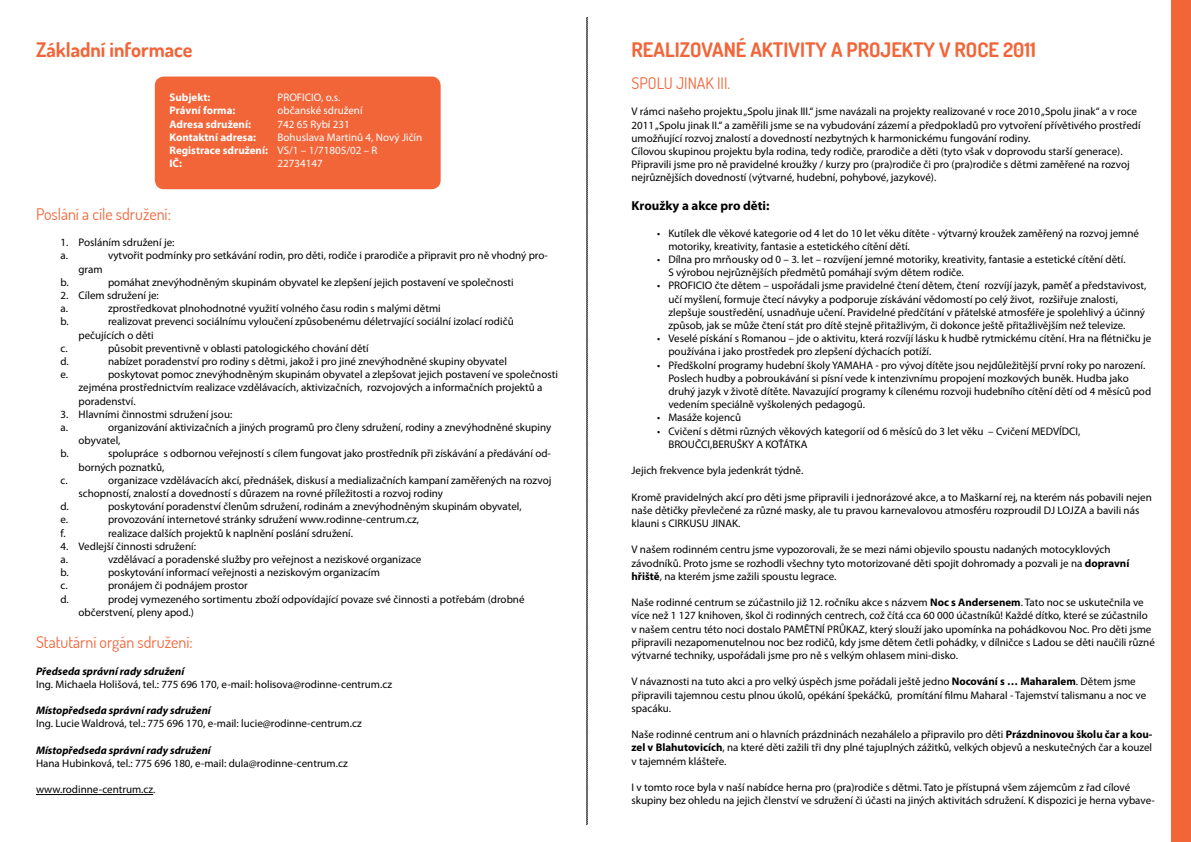
<style>
.page{position:relative;width:1191px;height:842px;background:#fff}
.page>*{position:absolute;margin:0;border:0;box-sizing:border-box;transform-origin:0 0}
.t1{font:700 20px "Dosis";color:#f26539}
.t2{font:16px "Dosis";color:#f26539}
.t3{font:700 13px "Myriad Pro";color:#000}
.t4{font:11px/13.2px "Myriad Pro";color:#000}
.t5{font:11px/13.2px "Myriad Pro";color:#fff}
.t6{font:italic 700 11px "Myriad Pro";color:#000}
.t7{font:700 11px "Myriad Pro";color:#fff}
.s1{font-weight:700}
</style>
<div class="page">
<hr style="left:36px;top:794px;width:117px;height:1px;background:#000">
<div style="left:1171px;top:0;width:20px;height:842px;background:#f26539"></div>
<svg style="left:586px;top:17px;width:1px;height:808px"></svg>
<div style="left:155px;top:77px;width:286px;height:112px;background:#f26539;border-radius:9px"></div>
<h1 class="t1" style="left:36px;top:36px;width:158px">Základní informace</h1>
<p class="t7" style="left:169px;top:90px;width:42px">Subjekt:</p>
<p class="t5" style="left:277px;top:91px;width:64px">PROFICIO, o.s.</p>
<p class="t7" style="left:169px;top:103px;width:67px">Právní forma:</p>
<p class="t5" style="left:277px;top:104px;width:87px">občanské sdružení</p>
<p class="t7" style="left:169px;top:117px;width:83px">Adresa sdružení:</p>
<p class="t5" style="left:277px;top:117px;width:74px">742 65 Rybí 231</p>
<p class="t7" style="left:169px;top:130px;width:88px">Kontaktní adresa:</p>
<p class="t5" style="left:169px;top:130px;width:254px;text-indent:108px">Bohuslava Martinů 4, Nový Jičín<br><span class="s1">Registrace sdružení:</span> VS/1 – 1/71805/02 – R<br><span class="s1">IČ:</span></p>
<p class="t5" style="left:277px;top:157px;width:47px">22734147</p>
<h2 class="t2" style="left:36px;top:203px;width:136px">Poslání a cíle sdružení:</h2>
<p class="t4" style="left:61px;top:236px;width:115px">1. Posláním sdružení je: a.</p>
<p class="t4" style="left:108px;top:249px;width:441px">vytvořit podmínky pro setkávání rodin, pro děti, rodiče i prarodiče a připravit pro ně vhodný pro-</p>
<p class="t4" style="left:79px;top:262px;width:26px">gram</p>
<p class="t4" style="left:61px;top:275px;width:10px">b.</p>
<p class="t4" style="left:108px;top:275px;width:407px">pomáhat znevýhodněným skupinám obyvatel ke zlepšení jejich postavení ve společnosti</p>
<p class="t4" style="left:61px;top:288px;width:100px">2. Cílem sdružení je: a.</p>
<p class="t4" style="left:108px;top:302px;width:334px">zprostředkovat plnohodnotné využití volného času rodin s malými dětmi</p>
<p class="t4" style="left:61px;top:315px;width:10px">b.</p>
<p class="t4" style="left:79px;top:315px;width:437px;text-indent:29px">realizovat prevenci sociálnímu vyloučení způsobenému déletrvající sociální izolací rodičů pečujících o děti</p>
<p class="t4" style="left:61px;top:341px;width:9px">c.</p>
<p class="t4" style="left:108px;top:341px;width:262px">působit preventivně v oblasti patologického chování dětí</p>
<p class="t4" style="left:61px;top:354px;width:10px">d.</p>
<p class="t4" style="left:108px;top:354px;width:400px">nabízet poradenství pro rodiny s dětmi, jakož i pro jiné znevýhodněné skupiny obyvatel</p>
<p class="t4" style="left:61px;top:368px;width:9px">e.</p>
<p class="t4" style="left:79px;top:368px;width:481px;text-indent:29px">poskytovat pomoc znevýhodněným skupinám obyvatel a zlepšovat jejich postavení ve společnosti zejména prostřednictvím realizace vzdělávacích, aktivizačních, rozvojových a informačních projektů a poradenství.</p>
<p class="t4" style="left:61px;top:407px;width:173px">3. Hlavními činnostmi sdružení jsou: a.</p>
<p class="t4" style="left:79px;top:420px;width:474px;text-indent:29px">organizování aktivizačních a jiných programů pro členy sdružení, rodiny a znevýhodněné skupiny obyvatel,</p>
<p class="t4" style="left:61px;top:447px;width:10px">b.</p>
<p class="t4" style="left:79px;top:447px;width:474px;text-indent:29px">spolupráce s odbornou veřejností s cílem fungovat jako prostředník při získávání a předávání od&shy;borných poznatků,</p>
<p class="t4" style="left:61px;top:473px;width:9px">c.</p>
<p class="t4" style="left:79px;top:473px;width:474px;text-indent:29px">organizace vzdělávacích akcí, přednášek, diskusí a medializačních kampaní zaměřených na rozvoj schopností, znalostí a dovedností s důrazem na rovné příležitosti a rozvoj rodiny</p>
<p class="t4" style="left:61px;top:500px;width:10px">d.</p>
<p class="t4" style="left:108px;top:500px;width:415px">poskytování poradenství členům sdružení, rodinám a znevýhodněným skupinám obyvatel,</p>
<p class="t4" style="left:61px;top:513px;width:9px">e.</p>
<p class="t4" style="left:108px;top:513px;width:313px">provozování internetové stránky sdružení www.rodinne-centrum.cz,</p>
<p class="t4" style="left:61px;top:526px;width:7px">f.</p>
<p class="t4" style="left:108px;top:526px;width:247px">realizace dalších projektů k naplnění poslání sdružení.</p>
<p class="t4" style="left:61px;top:539px;width:137px">4. Vedlejší činnosti sdružení: a.</p>
<p class="t4" style="left:108px;top:552px;width:315px">vzdělávací a poradenské služby pro veřejnost a neziskové organizace</p>
<p class="t4" style="left:61px;top:566px;width:10px">b.</p>
<p class="t4" style="left:108px;top:566px;width:273px">poskytování informací veřejnosti a neziskovým organizacím</p>
<p class="t4" style="left:61px;top:579px;width:9px">c.</p>
<p class="t4" style="left:108px;top:579px;width:141px">pronájem či podnájem prostor</p>
<p class="t4" style="left:61px;top:592px;width:10px">d.</p>
<p class="t4" style="left:79px;top:592px;width:447px;text-indent:29px">prodej vymezeného sortimentu zboží odpovídající povaze své činnosti a potřebám (drobné občerstvení, pleny apod.)</p>
<h2 class="t2" style="left:36px;top:632px;width:158px">Statutární orgán sdružení:</h2>
<p class="t6" style="left:36px;top:664px;width:150px">Předseda správní rady sdružení</p>
<p class="t4" style="left:36px;top:677px;width:357px">Ing. Michaela Holišová, tel.: 775 696 170, e-mail: holisova@rodinne-centrum.cz</p>
<p class="t6" style="left:36px;top:703px;width:176px">Místopředseda správní rady sdružení</p>
<p class="t4" style="left:36px;top:717px;width:327px">Ing. Lucie Waldrová, tel.: 775 696 170, e-mail: lucie@rodinne-centrum.cz</p>
<p class="t6" style="left:36px;top:743px;width:176px">Místopředseda správní rady sdružení</p>
<p class="t4" style="left:36px;top:756px;width:313px">Hana Hubinková, tel.: 775 696 180, e-mail: dula@rodinne-centrum.cz</p>
<p class="t4" style="left:36px;top:783px;width:121px">www.rodinne-centrum.cz.</p>
<h1 class="t1" style="left:631px;top:36px;width:406px">REALIZOVANÉ AKTIVITY A PROJEKTY V ROCE 2011</h1>
<h2 class="t2" style="left:631px;top:73px;width:100px">SPOLU JINAK III.</h2>
<p class="t4" style="left:631px;top:105px;width:510px">V rámci našeho projektu „Spolu jinak III.“ jsme navázali na projekty realizované v roce 2010 „Spolu jinak“ a v roce 2011 „Spolu jinak II.“ a zaměřili jsme se na vybudování zázemí a předpokladů pro vytvoření přívětivého prostředí umožňující rozvoj znalostí a dovedností nezbytných k harmonickému fungování rodiny.<br>Cílovou skupinou projektu byla rodina, tedy rodiče, prarodiče a děti (tyto však v doprovodu starší generace).<br>Připravili jsme pro ně pravidelné kroužky / kurzy pro (pra)rodiče či pro (pra)rodiče s dětmi zaměřené na rozvoj nejrůznějších dovedností (výtvarné, hudební, pohybové, jazykové).</p>
<p class="t3" style="left:631px;top:197px;width:139px">Kroužky a akce pro děti:</p>
<p class="t4" style="left:668px;top:226px;width:472px;text-indent:-11px">• Kutílek dle věkové kategorie od 4 let do 10 let věku dítěte - výtvarný kroužek zaměřený na rozvoj jemné motoriky, kreativity, fantasie a estetického cítění dětí.</p>
<p class="t4" style="left:668px;top:252px;width:459px;text-indent:-11px">• Dílna pro mrňousky od 0 – 3. let – rozvíjení jemné motoriky, kreativity, fantasie a estetické cítění dětí.<br>S výrobou nejrůznějších předmětů pomáhají svým dětem rodiče.</p>
<p class="t4" style="left:668px;top:279px;width:479px;text-indent:-11px">• PROFICIO čte dětem – uspořádali jsme pravidelné čtení dětem, čtení rozvíjí jazyk, paměť a představivost, učí myšlení, formuje čtecí návyky a podporuje získávání vědomostí po celý život, rozšiřuje znalosti, zlepšuje soustředění, usnadňuje učení. Pravidelné předčítání v přátelské atmosféře je spolehlivý a účinný způsob, jak se může čtení stát pro dítě stejně přitažlivým, či dokonce ještě přitažlivějším než televize.</p>
<p class="t4" style="left:668px;top:332px;width:484px;text-indent:-11px">• Veselé pískání s Romanou – jde o aktivitu, která rozvíjí lásku k hudbě rytmickému cítění. Hra na flétničku je používána i jako prostředek pro zlepšení dýchacích potíží.</p>
<p class="t4" style="left:668px;top:358px;width:484px;text-indent:-11px">• Předškolní programy hudební školy YAMAHA - pro vývoj dítěte jsou nejdůležitější první roky po narození.<br>Poslech hudby a pobroukávání si písní vede k intenzivnímu propojení mozkových buněk. Hudba jako druhý jazyk v životě dítěte. Navazující programy k cílenému rozvoji hudebního cítění dětí od 4 měsíců pod vedením speciálně vyškolených pedagogů.</p>
<p class="t4" style="left:657px;top:411px;width:86px">• Masáže kojenců</p>
<p class="t4" style="left:668px;top:424px;width:413px;text-indent:-11px">• Cvičení s dětmi různých věkových kategorií od 6 měsíců do 3 let věku – Cvičení MEDVÍDCI,<br>BROUČCI,BERUŠKY A KOŤÁTKA</p>
<p class="t4" style="left:631px;top:464px;width:173px">Jejich frekvence byla jedenkrát týdně.</p>
<p class="t4" style="left:631px;top:490px;width:522px">Kromě pravidelných akcí pro děti jsme připravili i jednorázové akce, a to Maškarní rej, na kterém nás pobavili nejen naše dětičky převlečené za různé masky, ale tu pravou karnevalovou atmosféru rozproudil DJ LOJZA a bavili nás klauni s CIRKUSU JINAK.</p>
<p class="t4" style="left:631px;top:543px;width:499px">V našem rodinném centru jsme vypozorovali, že se mezi námi objevilo spoustu nadaných motocyklových závodníků. Proto jsme se rozhodli všechny tyto motorizované děti spojit dohromady a pozvali je na <span class="s1">dopravní hřiště</span>, na kterém jsme zažili spoustu legrace.</p>
<p class="t4" style="left:631px;top:596px;width:525px">Naše rodinné centrum se zúčastnilo již 12. ročníku akce s názvem <span class="s1">Noc s Andersenem</span>. Tato noc se uskutečnila ve více než 1 127 knihoven, škol či rodinných centrech, což čítá cca 60 000 účastníků! Každé dítko, které se zúčastnilo v našem centru této noci dostalo PAMĚTNÍ PRŮKAZ, který slouží jako upomínka na pohádkovou Noc. Pro děti jsme připravili nezapomenutelnou noc bez rodičů, kdy jsme dětem četli pohádky, v dílničce s Ladou se děti naučili různé výtvarné techniky, uspořádali jsme pro ně s velkým ohlasem mini-disko.</p>
<p class="t4" style="left:631px;top:675px;width:516px">V návaznosti na tuto akci a pro velký úspěch jsme pořádali ještě jedno <span class="s1">Nocování s … Maharalem</span>. Dětem jsme připravili tajemnou cestu plnou úkolů, opékání špekáčků, promítání filmu Maharal - Tajemství talismanu a noc ve spacáku.</p>
<p class="t4" style="left:631px;top:728px;width:522px;text-align:justify">Naše rodinné centrum ani o hlavních prázdninách nezahálelo a připravilo pro děti <span class="s1">Prázdninovou školu čar a kou&shy;zel v Blahutovicích</span>, na které děti zažili tři dny plné tajuplných zážitků, velkých objevů a neskutečných čar a kouzel v tajemném klášteře.</p>
<p class="t4" style="left:631px;top:780px;width:525px">I v tomto roce byla v naší nabídce herna pro (pra)rodiče s dětmi. Tato je přístupná všem zájemcům z řad cílové skupiny bez ohledu na jejich členství ve sdružení či účasti na jiných aktivitách sdružení. K dispozici je herna vybave-</p>
</div>
